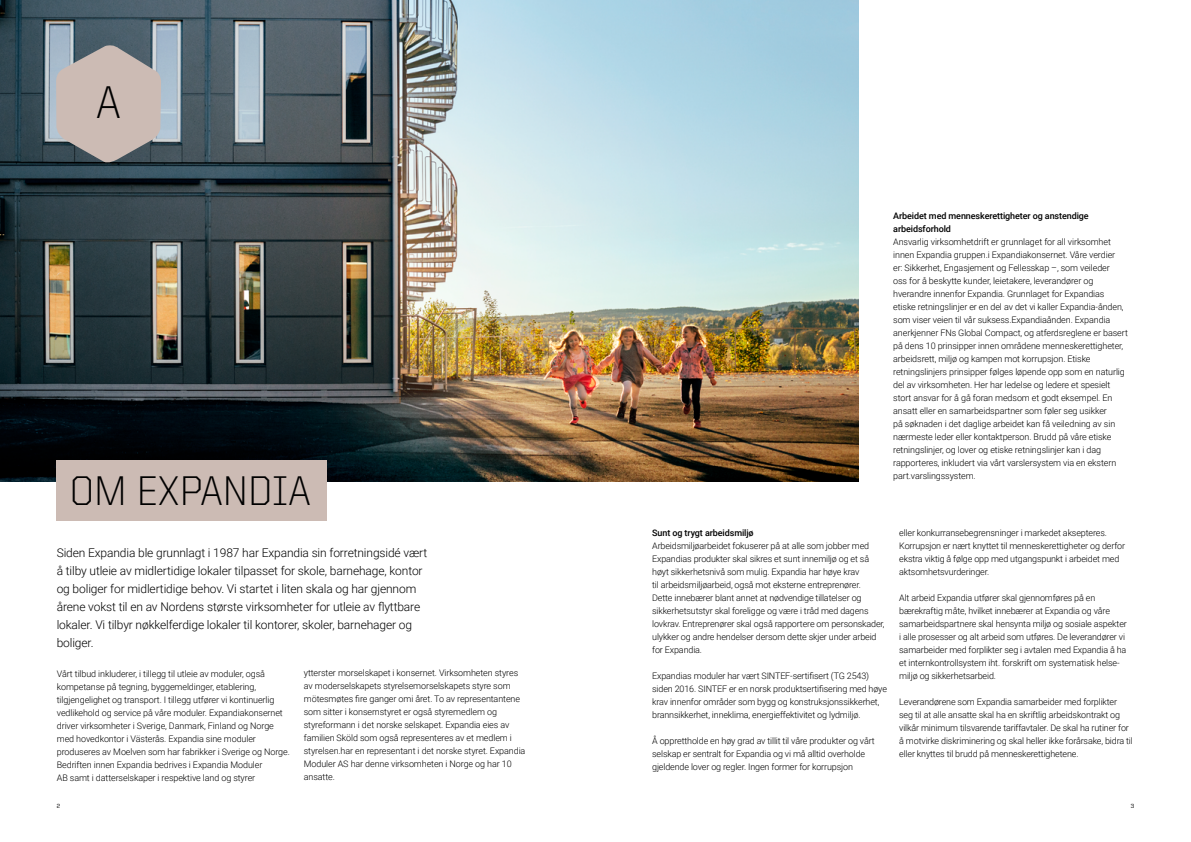
<style>
.page{position:relative;width:1191px;height:842px;background:#fff}
.page>*{position:absolute;margin:0;border:0;box-sizing:border-box;transform-origin:0 0}
.t1{font:300 46px "United Sans Reg";color:#000}
.t2{font:300 41.6px "United Sans Reg";color:#000}
.t3{font:300 12px/18px "Roboto";letter-spacing:-.01em;color:#000}
.t4{font:300 9px/13px "Roboto";letter-spacing:-.015em;color:#000}
.t5{font:500 9px/13px "Roboto";letter-spacing:-.01em;color:#000}
.t6{font:500 6px "United Sans Reg";color:#000}
</style>
<div class="page">
<img style="left:0;top:0;width:858px;height:482px">
<div style="left:57px;top:460px;width:270px;height:61px;background:#ccbbb4"></div>
<svg style="left:56px;top:44px;width:105px;height:121px;background:#aea5a3"></svg>
<h1 class="t1" style="left:96px;top:79px;width:26px">A</h1>
<h2 class="t2" style="left:70px;top:469px;width:242px">OM EXPANDIA</h2>
<p class="t3" style="left:57px;top:543px;width:372px">Siden Expandia ble grunnlagt i 1987 har Expandia sin forretningsidé vært å tilby utleie av midlertidige lokaler tilpasset for skole, barnehage, kontor og boliger for midlertidige behov. Vi startet i liten skala og har gjennom årene vokst til en av Nordens største virksomheter for utleie av flyttbare lokaler. Vi tilbyr nøkkelferdige lokaler til kontorer, skoler, barnehager og boliger.</p>
<p class="t4" style="left:57px;top:666px;width:234px">Vårt tilbud inkluderer, i tillegg til utleie av moduler, også kompetanse på tegning, byggemeldinger, etablering, tilgjengelighet og transport. I tillegg utfører vi kontinuerlig vedlikehold og service på våre moduler. Expandiakonsernet driver virksomheter i Sverige, Danmark, Finland og Norge med hovedkontor i Västerås. Expandia sine moduler produseres av Moelven som har fabrikker i Sverige og Norge.<br>Bedriften innen Expandia bedrives i Expandia Moduler<br>AB samt i datterselskaper i respektive land og styrer</p>
<p class="t4" style="left:304px;top:666px;width:223px">ytterster morselskapet i konsernet. Virksomheten styres av moderselskapets styrelsemorselskapets styre som mötesmøtes fire ganger omi året. To av representantene som sitter i konsernstyret er også styremedlem og styreformann i det norske selskapet. Expandia eies av familien Sköld som også representeres av et medlem i styrelsen.har en representant i det norske styret. Expandia Moduler AS har denne virksomheten i Norge og har 10 ansatte.</p>
<p class="t5" style="left:893px;top:209px;width:197px">Arbeidet med menneskerettigheter og anstendige arbeidsforhold</p>
<p class="t4" style="left:893px;top:235px;width:236px">Ansvarlig virksomhetdrift er grunnlaget for all virksomhet innen Expandia gruppen.i Expandiakonsernet. Våre verdier<br>er: Sikkerhet, Engasjement og Fellesskap –, som veileder<br>oss for å beskytte kunder, leietakere, leverandører og hverandre innenfor Expandia. Grunnlaget for Expandias etiske retningslinjer er en del av det vi kaller Expandia-ånden, som viser veien til vår suksess.Expandiaånden. Expandia anerkjenner FNs Global Compact, og atferdsreglene er basert på dens 10 prinsipper innen områdene menneskerettigheter, arbeidsrett, miljø og kampen mot korrupsjon. Etiske retningslinjers prinsipper følges løpende opp som en naturlig del av virksomheten. Her har ledelse og ledere et spesielt stort ansvar for å gå foran medsom et godt eksempel. En ansatt eller en samarbeidspartner som føler seg usikker<br>på søknaden i det daglige arbeidet kan få veiledning av sin nærmeste leder eller kontaktperson. Brudd på våre etiske retningslinjer, og lover og etiske retningslinjer kan i dag rapporteres, inkludert via vårt varslersystem via en ekstern part.varslingssystem.</p>
<p class="t5" style="left:652px;top:526px;width:103px">Sunt og trygt arbeidsmiljø</p>
<p class="t4" style="left:652px;top:539px;width:234px">Arbeidsmiljøarbeidet fokuserer på at alle som jobber med Expandias produkter skal sikres et sunt innemiljø og et så høyt sikkerhetsnivå som mulig. Expandia har høye krav<br>til arbeidsmiljøarbeid, også mot eksterne entreprenører.<br>Dette innebærer blant annet at nødvendige tillatelser og sikkerhetsutstyr skal foreligge og være i tråd med dagens lovkrav. Entreprenører skal også rapportere om personskader, ulykker og andre hendelser dersom dette skjer under arbeid for Expandia.</p>
<p class="t4" style="left:652px;top:669px;width:236px">Expandias moduler har vært SINTEF-sertifisert (TG 2543) siden 2016. SINTEF er en norsk produktsertifisering med høye krav innenfor områder som bygg og konstruksjonssikkerhet, brannsikkerhet, inneklima, energieffektivitet og lydmiljø.</p>
<p class="t4" style="left:652px;top:734px;width:224px">Å opprettholde en høy grad av tillit til våre produkter og vårt selskap er sentralt for Expandia og vi må alltid overholde gjeldende lover og regler. Ingen former for korrupsjon</p>
<p class="t4" style="left:899px;top:526px;width:227px">eller konkurransebegrensninger i markedet aksepteres.<br>Korrupsjon er nært knyttet til menneskerettigheter og derfor ekstra viktig å følge opp med utgangspunkt i arbeidet med aktsomhetsvurderinger.</p>
<p class="t4" style="left:899px;top:591px;width:229px">Alt arbeid Expandia utfører skal gjennomføres på en bærekraftig måte, hvilket innebærer at Expandia og våre samarbeidspartnere skal hensynta miljø og sosiale aspekter i alle prosesser og alt arbeid som utføres. De leverandører vi samarbeider med forplikter seg i avtalen med Expandia å ha et internkontrollsystem iht. forskrift om systematisk helse&shy;miljø og sikkerhetsarbeid.</p>
<p class="t4" style="left:899px;top:695px;width:235px">Leverandørene som Expandia samarbeider med forplikter seg til at alle ansatte skal ha en skriftlig arbeidskontrakt og vilkår minimum tilsvarende tariffavtaler. De skal ha rutiner for å motvirke diskriminering og skal heller ikke forårsake, bidra til eller knyttes til brudd på menneskerettighetene.</p>
<p class="t6" style="left:57px;top:803px;width:5px">2</p>
<p class="t6" style="left:1130px;top:803px;width:5px">3</p>
</div>
